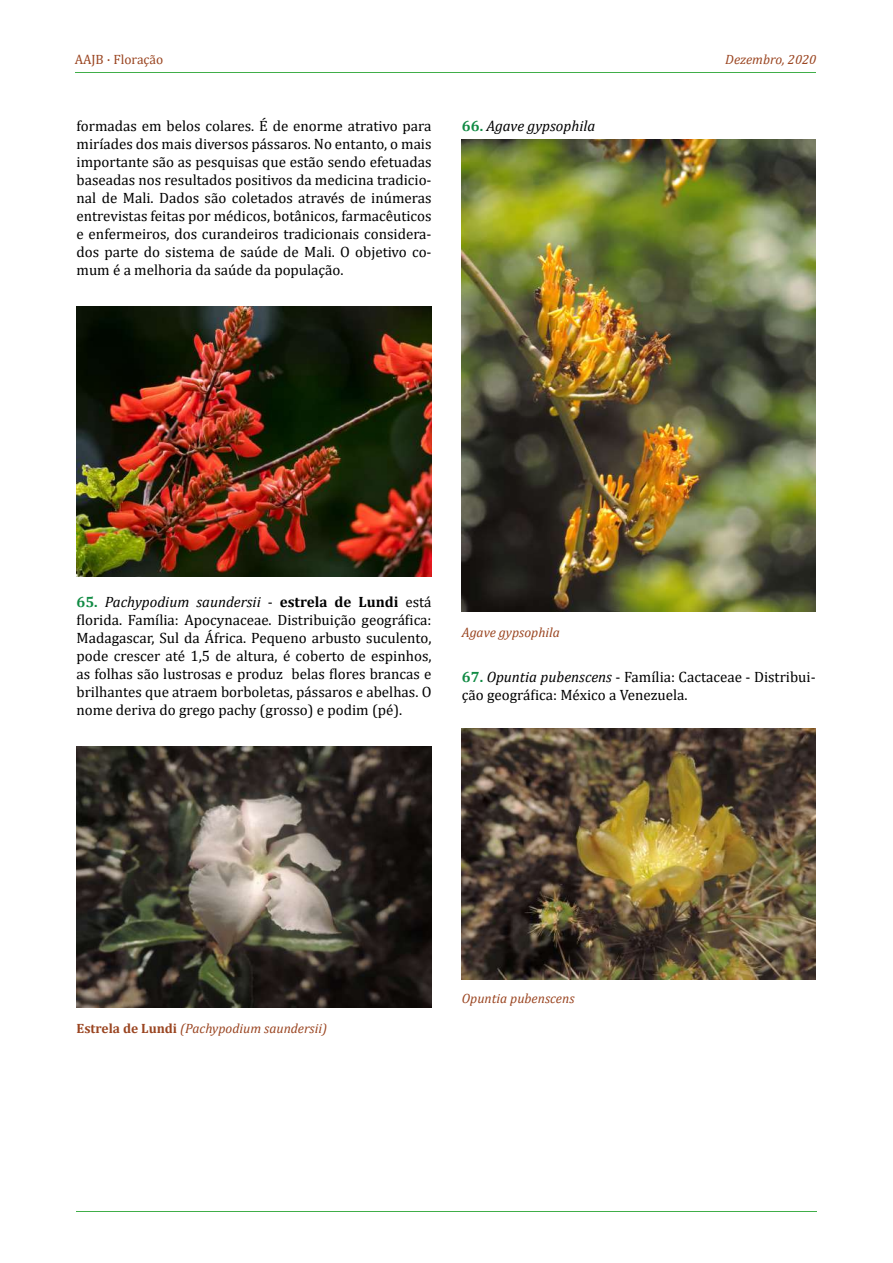
<style>
.page{position:relative;width:893px;height:1263px;background:#fff}
.page>*{position:absolute;margin:0;border:0;box-sizing:border-box;transform-origin:0 0}
.t1{font:15px/18px "Cambria";color:#000;text-align:justify}
.t2{font:italic 15px "Cambria";color:#000}
.t3{font:italic 13.5px "Cambria";color:#9a4521}
.t4{font:13.5px "Cambria";color:#9a4521}
.s1{font-weight:700;font-style:normal;color:#118b44}
.s2{font-weight:700;color:#118b44}
.s3{font-style:italic}
.s4{font-weight:700}
.s5{font-weight:700;font-style:normal}
</style>
<div class="page">
<hr style="left:76px;top:1211px;width:741px;height:1px;background:#40ae49">
<hr style="left:75px;top:72px;width:741px;height:1px;background:#40ae49">
<img style="left:77px;top:307px;width:355px;height:269px">
<img style="left:77px;top:746px;width:355px;height:262px">
<img style="left:461px;top:139px;width:355px;height:473px">
<img style="left:462px;top:728px;width:354px;height:251px">
<p class="t4" style="left:75px;top:51px;width:90px">AAJB · Floração</p>
<p class="t3" style="left:725px;top:50px;width:93px">Dezembro, 2020</p>
<p class="t1" style="left:77px;top:117px;width:357px">formadas em belos colares. É de enorme atrativo para miríades dos mais diversos pássaros. No entanto, o mais importante são as pesquisas que estão sendo efetuadas baseadas nos resultados positivos da medicina tradicio&shy;nal de Mali. Dados são coletados através de inúmeras entrevistas feitas por médicos, botânicos, farmacêuticos e enfermeiros, dos curandeiros tradicionais considera&shy;dos parte do sistema de saúde de Mali. O objetivo co&shy;mum é a melhoria da saúde da população.</p>
<p class="t2" style="left:462px;top:115px;width:135px"><span class="s1">66.</span> Agave gypsophila</p>
<p class="t1" style="left:77px;top:593px;width:357px"><span class="s2">65.</span> <span class="s3">Pachypodium saundersii</span> - <span class="s4">estrela de Lundi</span> está florida. Família: Apocynaceae. Distribuição geográfica:<br>Madagascar, Sul da África. Pequeno arbusto suculento, pode crescer até 1,5 de altura, é coberto de espinhos, as folhas são lustrosas e produz belas flores brancas e brilhantes que atraem borboletas, pássaros e abelhas. O nome deriva do grego pachy (grosso) e podim (pé).</p>
<p class="t3" style="left:462px;top:623px;width:99px">Agave gypsophila</p>
<p class="t1" style="left:462px;top:668px;width:355px"><span class="s2">67.</span> <span class="s3">Opuntia pubenscens</span> - Família: Cactaceae - Distribui&shy;ção geográfica: México a Venezuela.</p>
<p class="t3" style="left:77px;top:1019px;width:252px"><span class="s5">Estrela de Lundi</span> (Pachypodium saundersii)</p>
<p class="t3" style="left:462px;top:989px;width:114px">Opuntia pubenscens</p>
</div>
